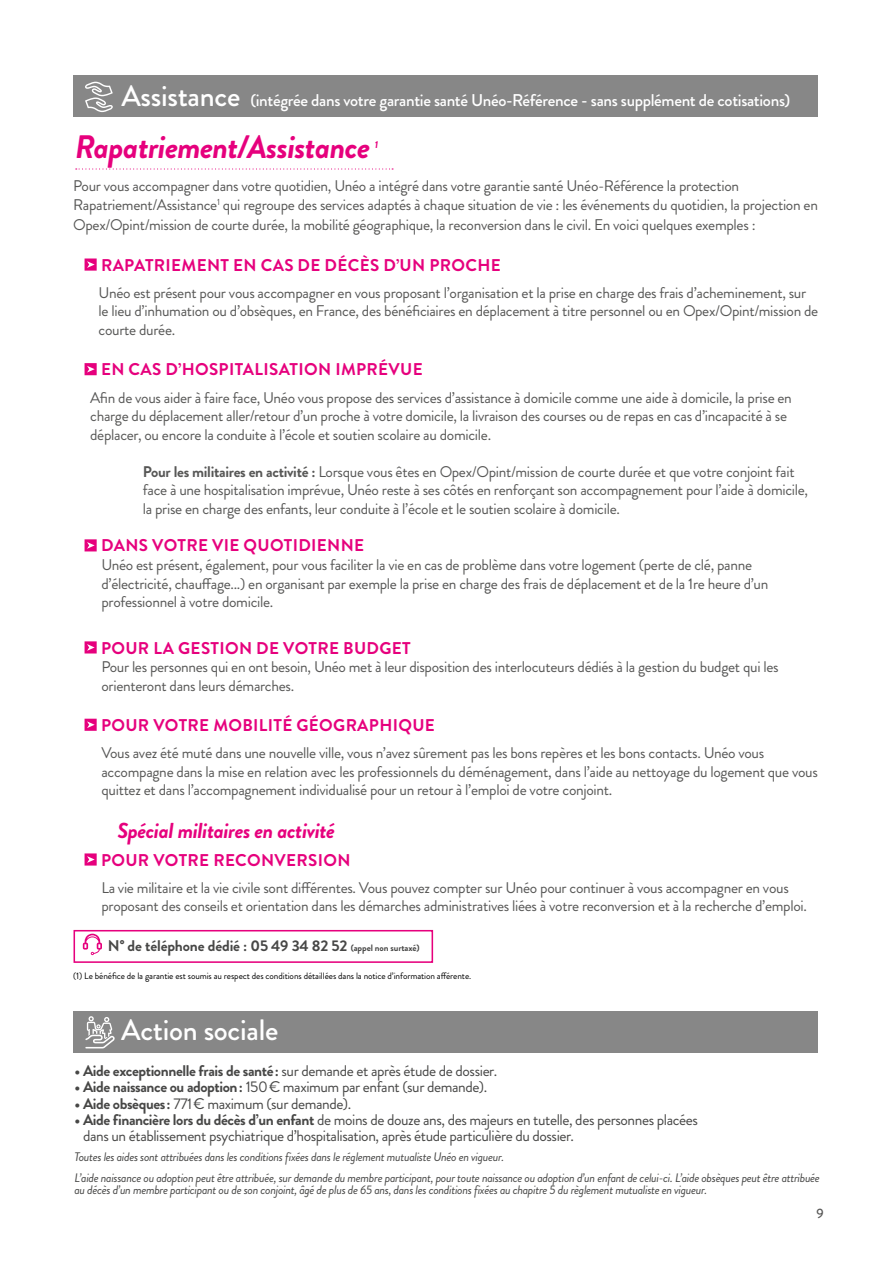
<style>
.page{position:relative;width:893px;height:1263px;background:#fff}
.page>*{position:absolute;margin:0;border:0;box-sizing:border-box;transform-origin:0 0}
.t1{font:italic 700 32.4px "Brandon Grotesque";letter-spacing:-.02em;color:#e6007d}
.t2{font:500 29.55px "Brandon Grotesque";letter-spacing:-.01em;color:#fff}
.t3{font:italic 700 21.6px "Brandon Grotesque";letter-spacing:-.02em;color:#e6007d}
.t4{font:700 16.95px "Brandon Grotesque";letter-spacing:.02em;color:#e6007d}
.t5{font:500 16.95px "Brandon Grotesque";letter-spacing:-.02em;color:#fff}
.t6{font:15.45px/18.6px "Brandon Grotesque";letter-spacing:-.02em;color:#575756}
.t7{font:15.45px/16.2px "Brandon Grotesque";letter-spacing:-.025em;color:#474746}
.t8{font:700 15.45px "Brandon Grotesque";letter-spacing:-.025em;color:#474746}
.t9{font:500 13.5px "Brandon Grotesque";color:#575756}
.t10{font:italic 12.3px/21.1px "Brandon Grotesque";letter-spacing:-.025em;color:#474746}
.t11{font:italic 700 9.9px "Brandon Grotesque";color:#e6007d}
.t12{font:9.3px "Brandon Grotesque";letter-spacing:-.01em;color:#000}
.s1{font-size:29.55px}
.s2{font-weight:700}
.s3{font-size:9.3px}
.s4{font-weight:400}
</style>
<div class="page">
<div style="left:73px;top:75px;width:745px;height:42px;background:#878787"></div>
<svg style="left:85px;top:82px;width:28px;height:30px"></svg>
<svg style="left:76px;top:168px;width:317px;height:2px"></svg>
<svg style="left:85px;top:258px;width:12px;height:13px"></svg>
<svg style="left:85px;top:363px;width:12px;height:12px"></svg>
<svg style="left:85px;top:539px;width:12px;height:12px"></svg>
<svg style="left:85px;top:641px;width:12px;height:12px"></svg>
<svg style="left:85px;top:719px;width:12px;height:12px"></svg>
<svg style="left:85px;top:853px;width:12px;height:12px"></svg>
<div style="left:74px;top:930px;width:359px;height:33px;border:2px solid #e6007d"></div>
<svg style="left:83px;top:934px;width:19px;height:21px"></svg>
<div style="left:73px;top:1012px;width:745px;height:41px;background:#878787"></div>
<svg style="left:85px;top:1016px;width:30px;height:32px"></svg>
<p class="t5" style="left:121px;top:88px;width:670px"><span class="s1">Assistance</span> (intégrée dans votre garantie santé Unéo-Référence - sans supplément de cotisations)</p>
<h1 class="t1" style="left:75px;top:124px;width:296px">Rapatriement/Assistance</h1>
<p class="t11" style="left:375px;top:137px;width:5px">1</p>
<p class="t6" style="left:73px;top:177px;width:746px">Pour vous accompagner dans votre quotidien, Unéo a intégré dans votre garantie santé Unéo-Référence la protection<br>Rapatriement/Assistance<sup>1</sup> qui regroupe des services adaptés à chaque situation de vie : les événements du quotidien, la projection en</p>
<p class="t6" style="left:73px;top:216px;width:684px">Opex/Opint/mission de courte durée, la mobilité géographique, la reconversion dans le civil. En voici quelques exemples :</p>
<p class="t4" style="left:101px;top:253px;width:401px">RAPATRIEMENT EN CAS DE DÉCÈS D’UN PROCHE</p>
<p class="t6" style="left:99px;top:284px;width:721px">Unéo est présent pour vous accompagner en vous proposant l’organisation et la prise en charge des frais d’acheminement, sur le lieu d’inhumation ou d’obsèques, en France, des bénéficiaires en déplacement à titre personnel ou en Opex/Opint/mission de courte durée.</p>
<p class="t4" style="left:101px;top:358px;width:323px">EN CAS D’HOSPITALISATION IMPRÉVUE</p>
<p class="t6" style="left:90px;top:388px;width:703px">Afin de vous aider à faire face, Unéo vous propose des services d’assistance à domicile comme une aide à domicile, la prise en charge du déplacement aller/retour d’un proche à votre domicile, la livraison des courses ou de repas en cas d’incapacité à se déplacer, ou encore la conduite à l’école et soutien scolaire au domicile.</p>
<p class="t6" style="left:143px;top:462px;width:667px"><span class="s2">Pour les militaires en activité :</span> Lorsque vous êtes en Opex/Opint/mission de courte durée et que votre conjoint fait face à une hospitalisation imprévue, Unéo reste à ses côtés en renforçant son accompagnement pour l’aide à domicile, la prise en charge des enfants, leur conduite à l’école et le soutien scolaire à domicile.</p>
<p class="t4" style="left:101px;top:534px;width:265px">DANS VOTRE VIE QUOTIDIENNE</p>
<p class="t6" style="left:101px;top:556px;width:668px">Unéo est présent, également, pour vous faciliter la vie en cas de problème dans votre logement (perte de clé, panne d’électricité, chauffage...) en organisant par exemple la prise en charge des frais de déplacement et de la 1re heure d’un professionnel à votre domicile.</p>
<p class="t4" style="left:101px;top:636px;width:311px">POUR LA GESTION DE VOTRE BUDGET</p>
<p class="t6" style="left:101px;top:658px;width:679px">Pour les personnes qui en ont besoin, Unéo met à leur disposition des interlocuteurs dédiés à la gestion du budget qui les orienteront dans leurs démarches.</p>
<p class="t4" style="left:101px;top:713px;width:335px">POUR VOTRE MOBILITÉ GÉOGRAPHIQUE</p>
<p class="t6" style="left:101px;top:744px;width:718px">Vous avez été muté dans une nouvelle ville, vous n’avez sûrement pas les bons repères et les bons contacts. Unéo vous accompagne dans la mise en relation avec les professionnels du déménagement, dans l’aide au nettoyage du logement que vous quittez et dans l’accompagnement individualisé pour un retour à l’emploi de votre conjoint.</p>
<h3 class="t3" style="left:117px;top:815px;width:219px">Spécial militaires en activité</h3>
<p class="t4" style="left:101px;top:848px;width:251px">POUR VOTRE RECONVERSION</p>
<p class="t6" style="left:101px;top:878px;width:707px">La vie militaire et la vie civile sont différentes. Vous pouvez compter sur Unéo pour continuer à vous accompagner en vous proposant des conseils et orientation dans les démarches administratives liées à votre reconversion et à la recherche d’emploi.</p>
<p class="t8" style="left:108px;top:935px;width:313px">N° de téléphone dédié : 05 49 34 82 52 <span class="s3">(appel non surtaxé)</span></p>
<p class="t12" style="left:73px;top:970px;width:399px">(1) Le bénéfice de la garantie est soumis au respect des conditions détaillées dans la notice d’information afférente.</p>
<h2 class="t2" style="left:121px;top:1009px;width:158px">Action sociale</h2>
<p class="t8" style="left:74px;top:1060px;width:424px">• Aide exceptionnelle frais de santé: <span class="s4">sur demande et après étude de dossier.</span></p>
<p class="t7" style="left:74px;top:1079px;width:414px"><span class="s2">• Aide naissance ou adoption:</span> 150€ maximum par enfant (sur demande).</p>
<p class="t7" style="left:74px;top:1095px;width:278px"><span class="s2">• Aide obsèques:</span> 771€ maximum (sur demande).</p>
<p class="t7" style="left:83px;top:1111px;width:616px;text-indent:-9px"><span class="s2">• Aide financière lors du décès d’un enfant</span> de moins de douze ans, des majeurs en tutelle, des personnes placées dans un établissement psychiatrique d’hospitalisation, après étude particulière du dossier.</p>
<p class="t10" style="left:74px;top:1146px;width:747px">Toutes les aides sont attribuées dans les conditions fixées dans le réglement mutualiste Unéo en vigueur.<br>L’aide naissance ou adoption peut être attribuée, sur demande du membre participant, pour toute naissance ou adoption d’un enfant de celui-ci. L’aide obsèques peut être attribuée</p>
<p class="t10" style="left:74px;top:1179px;width:634px">au décès d’un membre participant ou de son conjoint, âgé de plus de 65 ans, dans les conditions fixées au chapitre 5 du règlement mutualiste en vigueur.</p>
<p class="t9" style="left:817px;top:1204px;width:9px">9</p>
</div>
